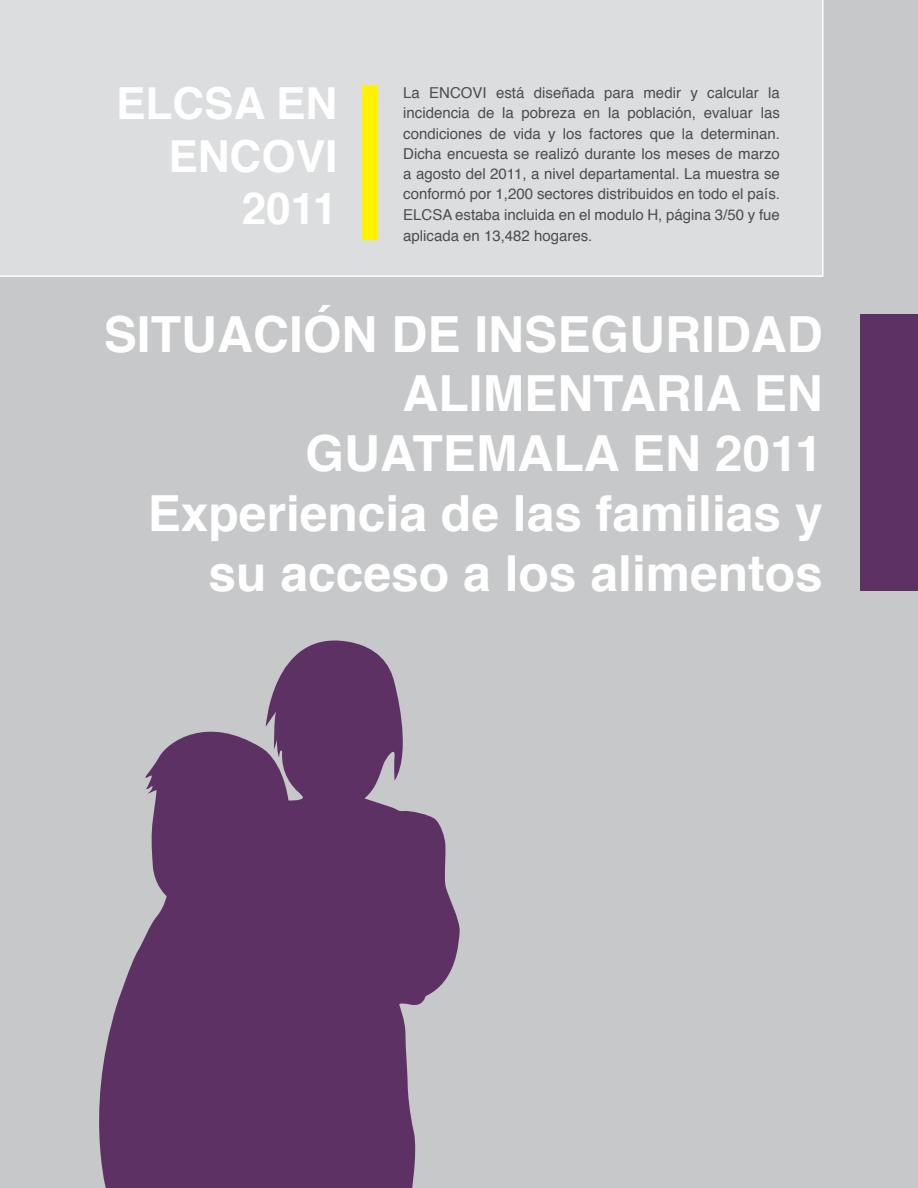
<style>
.page{position:relative;width:918px;height:1188px;background:#c7c8ca}
.page>*{position:absolute;margin:0;border:0;box-sizing:border-box;transform-origin:0 0}
.t1{font:700 49.8px/59.7px "Helvetica";color:#fff;text-align:right}
.t2{font:700 44.1px/52.9px "Helvetica";color:#fff;text-align:right}
.t3{font:15px/20.4px "Helvetica";color:#4b4c4d;text-align:justify}
</style>
<div class="page">
<div style="left:0;top:0;width:824px;height:277px;background:#dcdddf"></div>
<div style="left:363px;top:86px;width:15px;height:154px;background:#fff101"></div>
<div style="left:861px;top:314px;width:57px;height:277px;background:#5e3165"></div>
<svg style="left:99px;top:640px;width:361px;height:548px;fill:#5e3165"></svg>
<p class="t2" style="left:116px;top:77px;width:223px">ELCSA EN<br>ENCOVI</p>
<p class="t2" style="left:242px;top:183px;width:97px">2011</p>
<p class="t3" style="left:403px;top:83px;width:378px">La ENCOVI está diseñada para medir y calcular la incidencia de la pobreza en la población, evaluar las condiciones de vida y los factores que la determinan.<br>Dicha encuesta se realizó durante los meses de marzo a agosto del 2011, a nivel departamental. La muestra se conformó por 1,200 sectores distribuidos en todo el país.<br>ELCSA estaba incluida en el modulo H, página 3/50 y fue aplicada en 13,482 hogares.</p>
<p class="t1" style="left:104px;top:305px;width:721px">SITUACIÓN DE INSEGURIDAD<br>ALIMENTARIA EN<br>GUATEMALA EN 2011<br>Experiencia de las familias y su acceso a los alimentos</p>
</div>
